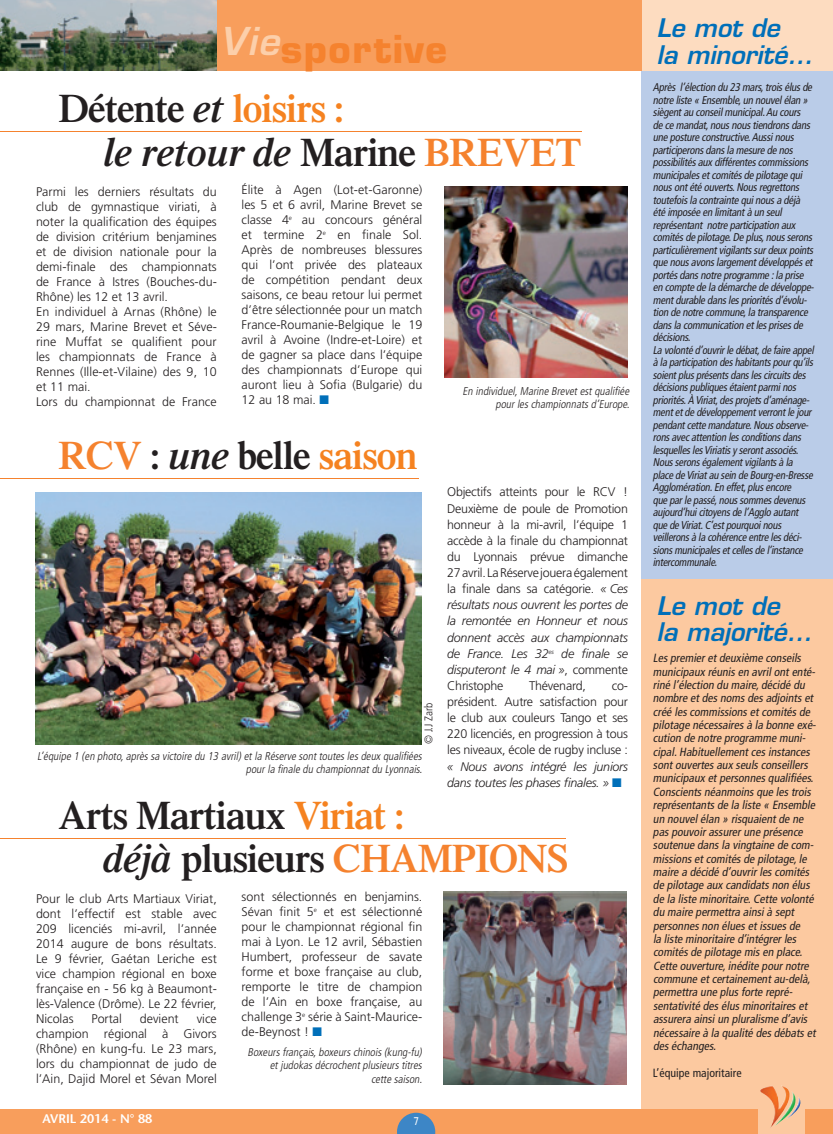
<style>
.page{position:relative;width:833px;height:1134px;background:#fff}
.page>*{position:absolute;margin:0;border:0;box-sizing:border-box;transform-origin:0 0}
.t1{font:italic 600 40.12px "Times";letter-spacing:-.01em;color:#231f20}
.t2{font:600 40px/43.6px "Times";letter-spacing:-.02em;color:#231f20}
.t3{font:600 40px "Times";letter-spacing:-.02em;color:#f58220}
.t4{font:700 37.5px "Eurostile";letter-spacing:.04em;color:#f5822e}
.t5{font:italic 600 25px/26.2px "Eurostile";color:#006fb9}
.t6{font:300 12.5px/15px "Frutiger";color:#231f20;text-align:justify}
.t7{font:italic 300 12.5px/16.1px "Frutiger";letter-spacing:-.02em;color:#231f20}
.t8{font:600 12.5px "Stone Sans";color:#fff}
.t9{font:300 12.5px "Frutiger";letter-spacing:-.02em;color:#231f20}
.t10{font:italic condensed 11.88px/13.4px "Frutiger";color:#231f20}
.t11{font:condensed 11.88px "Frutiger";color:#231f20}
.t12{font:italic condensed 11.25px/12.5px "Frutiger";letter-spacing:-.02em;color:#231f20;scale:.96 1}
.t13{font:italic 300 condensed 11.25px/13.5px "Frutiger";color:#231f20;text-align:right}
.t14{font:300 condensed 11.25px "Frutiger";color:#231f20}
.t15{font:11.25px "Univers";color:#fff;scale:.85 1}
.s1{color:#231f20}
.s2{font-style:italic;font-size:40.12px;color:#231f20}
.s3{font-style:normal;font-size:40px}
.s4{font-style:normal;font-size:40px;color:#f5822e}
.s5{color:#006fb9}
.s6{color:#f5822e}
.s7{font-style:italic;font-size:40.12px}
.s8{color:#f58220}
.s9{font-style:italic}
</style>
<div class="page">
<div style="left:641px;top:19px;width:192px;height:1115px;background:#fcc9a0"></div>
<div style="left:0;top:1109px;width:833px;height:25px;background:#f89e5c"></div>
<svg style="left:397px;top:1113px;width:38px;height:21px"></svg>
<div style="left:0;top:0;width:833px;height:71px;background:#f89e5c"></div>
<img style="left:0;top:0;width:216px;height:71px">
<div style="left:642px;top:0;width:191px;height:71px;background:#fddcc0"></div>
<div style="left:758px;top:1098px;width:46px;height:36px;background:#fcc9a0"></div>
<img style="left:760px;top:1085px;width:41px;height:43px">
<hr style="left:0;top:131px;width:581px;height:1px;background:#f5822e">
<hr style="left:0;top:837px;width:566px;height:1px;background:#f5822e">
<hr style="left:0;top:478px;width:418px;height:1px;background:#f5822e">
<img style="left:445px;top:186px;width:182px;height:191px">
<img style="left:35px;top:493px;width:386px;height:251px">
<img style="left:443px;top:891px;width:184px;height:193px">
<div style="left:641px;top:71px;width:192px;height:507px;background:#bacce8"></div>
<h3 class="t4" style="left:220px;top:26px;width:229px"><sup>Vie</sup>sportive</h3>
<h2 class="t3" style="left:58px;top:85px;width:287px"><span class="s1">détente</span> <span class="s2">et</span> loisirs :</h2>
<h1 class="t1" style="left:103px;top:129px;width:479px">le retour de <span class="s3">Marine</span> <span class="s4">BREVET</span></h1>
<p class="t6" style="left:36px;top:184px;width:182px;text-align:left">Parmi les derniers résultats du club de gymnastique viriati, à noter la qualification des équipes de division critérium benjamines et de division nationale pour la demi-finale des championnats de France à Istres (Bouches-du-<br>Rhône) les 12 et 13 avril.<br>En individuel à Arnas (Rhône) le<br>29 mars, Marine Brevet et Séve&shy;rine Muffat se qualifient pour les championnats de France à<br>Rennes (Ille-et-Vilaine) des 9, 10 et 11 mai.<br>Lors du championnat de France</p>
<p class="t6" style="left:242px;top:182px;width:182px">Élite à Agen (Lot-et-Garonne) les 5 et 6 avril, Marine Brevet se classe 4<sup>e</sup> au concours général et termine 2<sup>e</sup> en finale Sol.<br>Après de nombreuses blessures qui l’ont privée des plateaux de compétition pendant deux saisons, ce beau retour lui permet d’être sélectionnée pour un match France-Roumanie-Belgique le 19 avril à Avoine (Indre-et-Loire) et de gagner sa place dans l’équipe des championnats d’Europe qui auront lieu à Sofia (Bulgarie) du 12 au 18 mai. <span class="s5">■</span></p>
<h2 class="t2" style="left:58px;top:433px;width:360px"><span class="s6">RCV</span> : <span class="s7">une</span> belle <span class="s8">saison</span></h2>
<p class="t14" style="left:422px;top:744px;width:43px;rotate:-90deg">© J.J Zarb</p>
<p class="t13" style="left:37px;top:749px;width:389px">L’équipe 1 (en photo,aprèssa victoire du 13 avril)etla Réserve sonttouteslesdeux qualifiées pourla finale du championnatdu Lyonnais.</p>
<p class="t13" style="left:462px;top:384px;width:171px">En individuel,Marine Brevetestqualifiée pourleschampionnatsd’Europe.</p>
<p class="t6" style="left:447px;top:484px;width:182px;line-height:16.1px">Objectifs atteints pour le RCV !<br>Deuxième de poule de Promotion honneur à la mi-avril, l’équipe 1 accède à la finale du championnat du Lyonnais prévue dimanche 27 avril. La Réserve jouera également la finale dans sa catégorie. <span class="s9">« Ces résultats nous ouvrent les portes de la remontée en Honneur et nous donnent accès aux championnats de France. Les 32</span><sup>es</sup> <span class="s9">de finale se disputeront le 4 mai »</span>, commente Christophe</p>
<p class="t9" style="left:529px;top:679px;width:58px">Thévenard,</p>
<p class="t6" style="left:447px;top:677px;width:182px;line-height:16.1px;text-indent:165px">co&shy;président. Autre satisfaction pour le club aux couleurs Tango et ses 220 licenciés, en progression à tous les niveaux, école de rugby incluse :</p>
<p class="t7" style="left:447px;top:758px;width:182px">« Nous avons intégré les juniors dans toutes les phases finales. » <span class="s5">■</span></p>
<h2 class="t2" style="left:103px;top:792px;width:466px;text-indent:-45px">Arts Martiaux <span class="s8">Viriat :<br></span><span class="s7">déjà</span> plusieurs <span class="s6">CHAMPIONS</span></h2>
<p class="t6" style="left:36px;top:891px;width:182px">Pour le club Arts Martiaux Viriat, dont l’effectif est stable avec 209 licenciés mi-avril, l’année 2014 augure de bons résultats.<br>Le 9 février, Gaétan Leriche est vice champion régional en boxe française en - 56 kg à Beaumont&shy;lès-Valence (Drôme). Le 22 février, Nicolas</p>
<p class="t6" style="left:91px;top:1011px;width:32px">Portal</p>
<p class="t6" style="left:140px;top:1011px;width:40px">devient</p>
<p class="t6" style="left:36px;top:1011px;width:182px;text-indent:161px">vice champion régional à Givors (Rhône) en kung-fu. Le 23 mars, lors du championnat de judo de l’Ain, Dajid Morel et Sévan Morel</p>
<p class="t6" style="left:242px;top:889px;width:182px">sont sélectionnés en benjamins.<br>Sévan finit 5<sup>e</sup> et est sélectionné pour le championnat régional fin mai à Lyon. Le 12 avril, Sébastien Humbert, professeur de savate forme et boxe française au club, remporte le titre de champion de l’Ain en boxe française, au challenge 3<sup>e</sup> série à Saint-Maurice&shy;de-Beynost ! <span class="s5">■</span></p>
<p class="t13" style="left:247px;top:1045px;width:178px">Boxeursfrançais,boxeurschinois(kung-fu) etjudokasdécrochentplusieurstitres cette saison.</p>
<p class="t8" style="left:43px;top:1110px;width:111px">AVRIL 2014 - N° 88</p>
<p class="t15" style="left:414px;top:1114px;width:8px">7</p>
<h3 class="t5" style="left:656px;top:15px;width:157px">Le mot de<br>la minorité…</h3>
<p class="t12" style="left:653px;top:81px;width:172px">Après l’élection du 23 mars,troisélusde notreliste« Ensemble,un nouvelélan » siègentau conseilmunicipal.Au cours decemandat,nousnoustiendronsdans unepostureconstructive.Aussinous participeronsdansla mesuredenos possibilitésauxdifférentescommissions municipalesetcomitésdepilotagequi nousontétéouverts.Nousregrettons toutefoisla contraintequinousa déjà étéimposéeen limitantà un seul représentant notreparticipation aux comitésdepilotage.Deplus,nousserons particulièrementvigilantssurdeuxpoints quenousavonslargementdéveloppéset portésdansnotreprogramme:la prise en comptedela démarchededéveloppe&shy;mentdurabledanslesprioritésd’évolu&shy;tion denotrecommune,la transparence dansla communication etlesprisesde décisions.<br>Lavolontéd’ouvrirledébat,defaireappel àlaparticipation deshabitantspourqu’ils soientplusprésentsdanslescircuitsdes décisionspubliquesétaientparminos priorités.À Viriat,desprojetsd’aménage&shy;mentetdedéveloppementverrontlejour pendantcettemandature.Nousobserve&shy;ronsavecattention lesconditionsdans lesquelleslesViriatisy serontassociés.<br>Nousseronségalementvigilantsàla placedeViriatau sein deBourg-en-Bresse Agglomération.En effet,plusencore queparlepassé,noussommesdevenus aujourd’huicitoyensdel’Agglo autant quedeViriat.C’estpourquoinous veilleronsàlacohérenceentrelesdéci&shy;sionsmunicipalesetcellesdel’instance intercommunale.</p>
<h3 class="t5" style="left:656px;top:592px;width:157px">Le mot de<br>la majorité…</h3>
<p class="t10" style="left:653px;top:651px;width:167px">Lespremieretdeuxième conseils municipaux réunisen avrilontenté&shy;riné l’élection du maire,décidé du nombre etdesnomsdesadjointset créé lescommissionsetcomitésde pilotage nécessairesà la bonne exé&shy;cution de notre programme muni&shy;cipal.Habituellementcesinstances sontouvertesaux seulsconseillers municipaux etpersonnesqualifiées.<br>Conscientsnéanmoinsque lestrois représentantsde la liste « Ensemble un nouvelélan » risquaientde ne paspouvoirassurerune présence soutenue dansla vingtaine de com&shy;missionsetcomitésde pilotage,le maire a décidé d’ouvrirlescomités de pilotage aux candidatsnon élus de la liste minoritaire.Cette volonté du maire permettra ainsià sept personnesnon éluesetissuesde<br>la liste minoritaire d’intégrerles comitésde pilotage misen place.<br>Cette ouverture,inédite pournotre commune etcertainementau-delà, permettra une plusforte repré&shy;sentativité desélusminoritaireset assurera ainsiun pluralisme d’avis nécessaire à la qualité desdébatset deséchanges.</p>
<p class="t11" style="left:653px;top:1066px;width:90px">L’équipe majoritaire</p>
</div>
